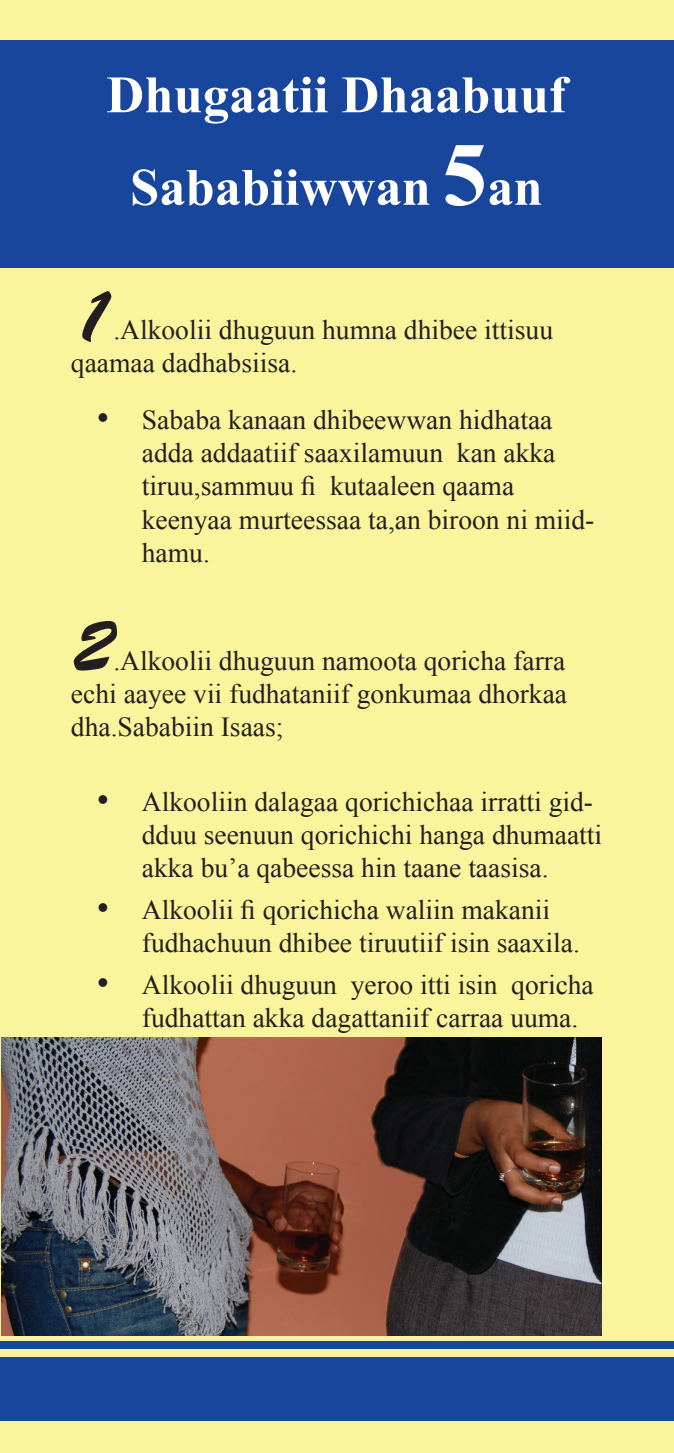
<style>
.page{position:relative;width:674px;height:1453px;background:#fff}
.page>*{position:absolute;margin:0;border:0;box-sizing:border-box;transform-origin:0 0}
.t1{font:75px "Brush Script Std";color:#231f20}
.t2{font:700 52.5px/92.5px "Times New Roman";color:#fff;text-align:center}
.t3{font:27.5px/33px "Times New Roman";color:#231f20}
.s1{font-size:90px}
.s2{font-size:35px}
</style>
<div class="page">
<div style="left:0;top:0;width:673px;height:1453px;background:#faf59c"></div>
<div style="left:0;top:40px;width:673px;height:228px;background:#18469d"></div>
<div style="left:0;top:1357px;width:673px;height:64px;background:#18469d"></div>
<div style="left:0;top:1341px;width:673px;height:8px;background:#18469d"></div>
<img style="left:1px;top:1037px;width:600px;height:298px">
<p class="t2" style="left:106px;top:47px;width:461px">Dhugaatii Dhaabuuf<br>Sababiiwwan <span class="s1">5</span>an</p>
<p class="t1" style="left:71px;top:273px;width:44px">1</p>
<p class="t3" style="left:71px;top:313px;width:483px;text-indent:42px">.Alkoolii dhuguun humna dhibee ittisuu qaamaa dadhabsiisa.</p>
<p class="t3" style="left:142px;top:403px;width:454px;text-indent:-45px"><span class="s2">•</span> Sababa kanaan dhibeewwan hidhataa adda addaatiif saaxilamuun kan akka tiruu,sammuu fi kutaaleen qaama keenyaa murteessaa ta,an biroon ni miid&shy;hamu.</p>
<p class="t1" style="left:71px;top:603px;width:44px">2</p>
<p class="t3" style="left:71px;top:643px;width:497px;text-align:justify;text-indent:42px">.Alkoolii dhuguun namoota qoricha farra echi aayee vii fudhataniif gonkumaa dhorkaa dha.Sababiin Isaas;</p>
<p class="t3" style="left:142px;top:784px;width:461px;text-indent:-45px"><span class="s2">•</span> Alkooliin dalagaa qorichichaa irratti gid&shy;dduu seenuun qorichichi hanga dhumaatti akka bu’a qabeessa hin taane taasisa.</p>
<p class="t3" style="left:142px;top:892px;width:439px;text-indent:-45px"><span class="s2">•</span> Alkoolii fi qorichicha waliin makanii fudhachuun dhibee tiruutiif isin saaxila.</p>
<p class="t3" style="left:142px;top:967px;width:453px;text-indent:-45px"><span class="s2">•</span> Alkoolii dhuguun yeroo itti isin qoricha fudhattan akka dagattaniif carraa uuma.</p>
</div>
